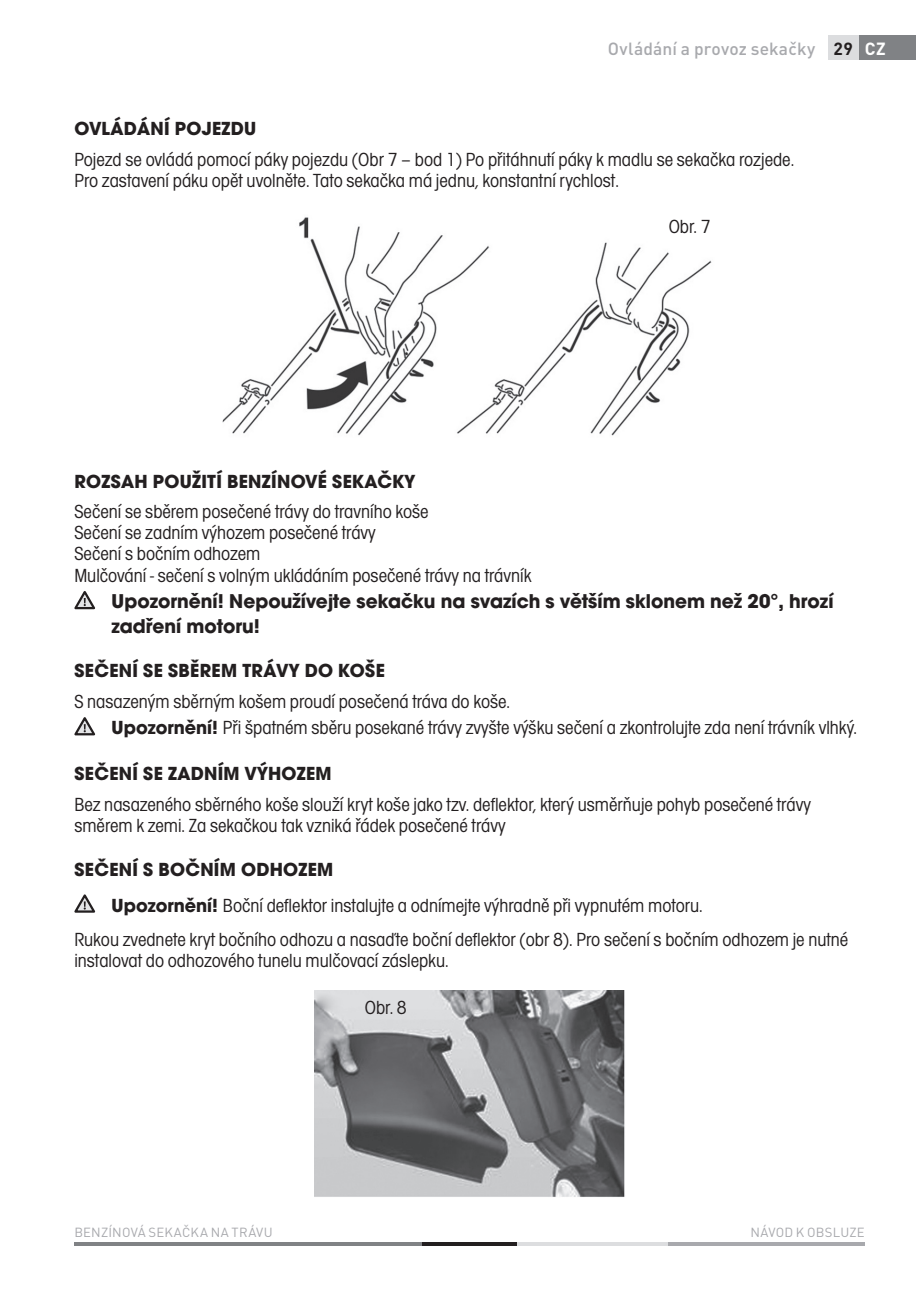
<style>
.page{position:relative;width:918px;height:1298px;background:#fff}
.page>*{position:absolute;margin:0;border:0;box-sizing:border-box;transform-origin:0 0}
.t1{font:700 20.6px/24.8px "Avant Gar Got Itc TOT";color:#231f20}
.t2{font:19.6px/21.2px "Avant Gar Got Itc TOT Boo Con";color:#231f20}
.t3{font:700 19.6px "Avant Gar Got Itc TOT";letter-spacing:.015em;color:#231f20}
.t4{font:500 17.4px "DIN Pro";letter-spacing:.01em;color:#a8a9ad}
.t5{font:700 17.4px "DIN Pro";color:#fff}
.t6{font:13px "DIN Pro";letter-spacing:.015em;color:#a8a9ad}
.s1{font-weight:700;color:#231f20}
.s2{font-family:"Avant Gar Got Itc TOT";font-weight:700}
</style>
<div class="page">
<hr style="left:668px;top:1243px;width:197px;height:3px;background:#a8a9ad">
<hr style="left:516px;top:1243px;width:152px;height:3px;background:#dcdddf">
<hr style="left:74px;top:1243px;width:348px;height:3px;background:#808285">
<hr style="left:422px;top:1243px;width:94px;height:3px;background:#231f20">
<div style="left:859px;top:36px;width:57px;height:24px;background:#808285"></div>
<div style="left:828px;top:36px;width:31px;height:24px;background:#dcdddf"></div>
<img style="left:223px;top:217px;width:489px;height:219px">
<svg style="left:74px;top:591px;width:21px;height:19px"></svg>
<svg style="left:74px;top:717px;width:22px;height:19px"></svg>
<svg style="left:74px;top:894px;width:22px;height:19px"></svg>
<img style="left:314px;top:990px;width:311px;height:207px">
<p class="t4" style="left:608px;top:43px;width:247px">Ovládání a provoz sekačky <span class="s1">29</span></p>
<p class="t5" style="left:865px;top:38px;width:22px">CZ</p>
<p class="t3" style="left:74px;top:121px;width:183px">OVLÁDÁNÍ POJEZDU</p>
<p class="t2" style="left:74px;top:150px;width:721px">Pojezd se ovládá pomocí páky pojezdu (Obr 7 – bod 1) Po přitáhnutí páky k madlu se sekačka rozjede.<br>Pro zastavení páku opět uvolněte. Tato sekačka má jednu, konstantní rychlost.</p>
<p class="t2" style="left:669px;top:217px;width:43px">Obr. 7</p>
<p class="t3" style="left:74px;top:474px;width:342px">ROZSAH POUŽITÍ BENZÍNOVÉ SEKAČKY</p>
<p class="t2" style="left:74px;top:502px;width:459px">Sečení se sběrem posečené trávy do travního koše<br>Sečení se zadním výhozem posečené trávy<br>Sečení s bočním odhozem<br>Mulčování - sečení s volným ukládáním posečené trávy na trávník</p>
<p class="t1" style="left:111px;top:590px;width:724px">Upozornění! Nepoužívejte sekačku na svazích s větším sklonem než 20°, hrozí zadření motoru!</p>
<p class="t3" style="left:74px;top:663px;width:312px">SEČENÍ SE SBĚREM TRÁVY DO KOŠE</p>
<p class="t2" style="left:111px;top:689px;width:747px;line-height:26.6px;text-indent:-37px">S nasazeným sběrným košem proudí posečená tráva do koše.<br><span class="s2">Upozornění!</span> Při špatném sběru posekané trávy zvyšte výšku sečení a zkontrolujte zda není trávník vlhký.</p>
<p class="t3" style="left:74px;top:766px;width:259px">SEČENÍ SE ZADNÍM VÝHOZEM</p>
<p class="t2" style="left:74px;top:795px;width:738px">Bez nasazeného sběrného koše slouží kryt koše jako tzv. deflektor, který usměrňuje pohyb posečené trávy směrem k zemi. Za sekačkou tak vzniká řádek posečené trávy</p>
<p class="t3" style="left:74px;top:862px;width:260px">SEČENÍ S BOČNÍM ODHOZEM</p>
<p class="t2" style="left:74px;top:889px;width:775px;line-height:34.6px;text-indent:37px"><span class="s2">Upozornění!</span> Boční deflektor instalujte a odnímejte výhradně při vypnutém motoru.<br>Rukou zvednete kryt bočního odhozu a nasaďte boční deflektor (obr 8). Pro sečení s bočním odhozem je nutné</p>
<p class="t2" style="left:74px;top:952px;width:376px">instalovat do odhozového tunelu mulčovací záslepku.</p>
<p class="t2" style="left:365px;top:998px;width:43px">Obr. 8</p>
<p class="t6" style="left:74px;top:1225px;width:200px">BENZÍNOVÁ SEKAČKA NA TRÁVU</p>
<p class="t6" style="left:751px;top:1225px;width:116px">NÁVOD K OBSLUZE</p>
</div>
